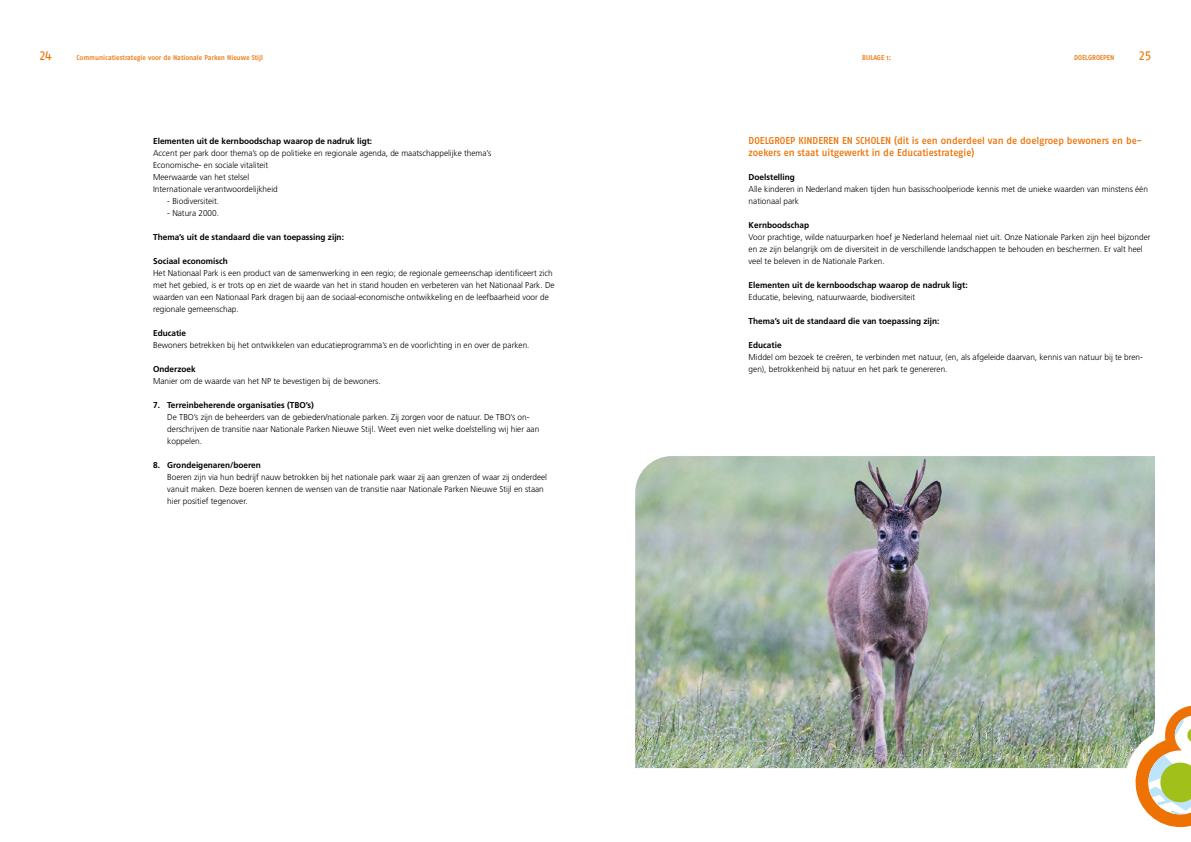
<style>
.page{position:relative;width:1191px;height:842px;background:#fff}
.page>*{position:absolute;margin:0;border:0;box-sizing:border-box;transform-origin:0 0}
.t1{font:13px "Fago No Regular LF";color:#ee7203}
.t2{font:10px/12px "Fago No Med";color:#ee7203}
.t3{font:300 8.5px/12px "Frutiger";color:#000}
.t4{font:700 8.5px "Frutiger";color:#000}
.t5{font:7px "Fago No Med";color:#ee7203}
</style>
<div class="page">
<img style="left:635px;top:456px;width:520px;height:312px">
<svg style="left:1096px;top:667px;width:95px;height:161px"></svg>
<h1 class="t1" style="left:40px;top:48px;width:14px">24</h1>
<p class="t5" style="left:77px;top:54px;width:188px">Communicatiestrategie voor de Nationale Parken Nieuwe Stijl</p>
<p class="t5" style="left:862px;top:54px;width:31px">BIJLAGE 1:</p>
<p class="t5" style="left:1074px;top:54px;width:42px">DOELGROEPEN</p>
<h1 class="t1" style="left:1139px;top:48px;width:14px">25</h1>
<p class="t4" style="left:153px;top:136px;width:221px">Elementen uit de kernboodschap waarop de nadruk ligt:</p>
<p class="t3" style="left:153px;top:147px;width:339px">Accent per park door thema’s op de politieke en regionale agenda, de maatschappelijke thema’s Economische- en sociale vitaliteit<br>Meerwaarde van het stelsel<br>Internationale verantwoordelijkheid</p>
<p class="t3" style="left:167px;top:195px;width:53px">- Biodiversiteit.</p>
<p class="t3" style="left:167px;top:207px;width:53px">- Natura 2000.</p>
<p class="t4" style="left:153px;top:232px;width:192px">Thema’s uit de standaard die van toepassing zijn:</p>
<p class="t4" style="left:153px;top:256px;width:76px">Sociaal economisch</p>
<p class="t3" style="left:153px;top:267px;width:403px">Het Nationaal Park is een product van de samenwerking in een regio; de regionale gemeenschap identificeert zich met het gebied, is er trots op en ziet de waarde van het in stand houden en verbeteren van het Nationaal Park. De waarden van een Nationaal Park dragen bij aan de sociaal-economische ontwikkeling en de leefbaarheid voor de regionale gemeenschap.</p>
<p class="t4" style="left:153px;top:328px;width:34px">Educatie</p>
<p class="t3" style="left:153px;top:339px;width:378px">Bewoners betrekken bij het ontwikkelen van educatieprogramma’s en de voorlichting in en over de parken.</p>
<p class="t4" style="left:153px;top:364px;width:44px">Onderzoek</p>
<p class="t3" style="left:153px;top:375px;width:229px">Manier om de waarde van het NP te bevestigen bij de bewoners.</p>
<p class="t4" style="left:153px;top:400px;width:162px">7. Terreinbeherende organisaties (TBO’s)</p>
<p class="t3" style="left:167px;top:411px;width:373px">De TBO’s zijn de beheerders van de gebieden/nationale parken. Zij zorgen voor de natuur. De TBO’s on&shy;derschrijven de transitie naar Nationale Parken Nieuwe Stijl. Weet even niet welke doelstelling wij hier aan koppelen.</p>
<p class="t4" style="left:153px;top:460px;width:109px">8. Grondeigenaren/boeren</p>
<p class="t3" style="left:167px;top:471px;width:381px">Boeren zijn via hun bedrijf nauw betrokken bij het nationale park waar zij aan grenzen of waar zij onderdeel vanuit maken. Deze boeren kennen de wensen van de transitie naar Nationale Parken Nieuwe Stijl en staan hier positief tegenover.</p>
<p class="t2" style="left:748px;top:134px;width:395px">DOELGROEP KINDEREN EN SCHOLEN (dit is een onderdeel van de doelgroep bewoners en be&shy;zoekers en staat uitgewerkt in de Educatiestrategie)</p>
<p class="t4" style="left:748px;top:172px;width:48px">Doelstelling</p>
<p class="t3" style="left:748px;top:183px;width:401px">Alle kinderen in Nederland maken tijden hun basisschoolperiode kennis met de unieke waarden van minstens één nationaal park</p>
<p class="t4" style="left:748px;top:220px;width:62px">Kernboodschap</p>
<p class="t3" style="left:748px;top:231px;width:403px">Voor prachtige, wilde natuurparken hoef je Nederland helemaal niet uit. Onze Nationale Parken zijn heel bijzonder en ze zijn belangrijk om de diversiteit in de verschillende landschappen te behouden en beschermen. Er valt heel veel te beleven in de Nationale Parken.</p>
<p class="t4" style="left:748px;top:280px;width:221px">Elementen uit de kernboodschap waarop de nadruk ligt:</p>
<p class="t3" style="left:748px;top:291px;width:168px">Educatie, beleving, natuurwaarde, biodiversiteit</p>
<p class="t4" style="left:748px;top:316px;width:192px">Thema’s uit de standaard die van toepassing zijn:</p>
<p class="t4" style="left:748px;top:340px;width:34px">Educatie</p>
<p class="t3" style="left:748px;top:351px;width:396px">Middel om bezoek te creëren, te verbinden met natuur, (en, als afgeleide daarvan, kennis van natuur bij te bren&shy;gen), betrokkenheid bij natuur en het park te genereren.</p>
</div>
